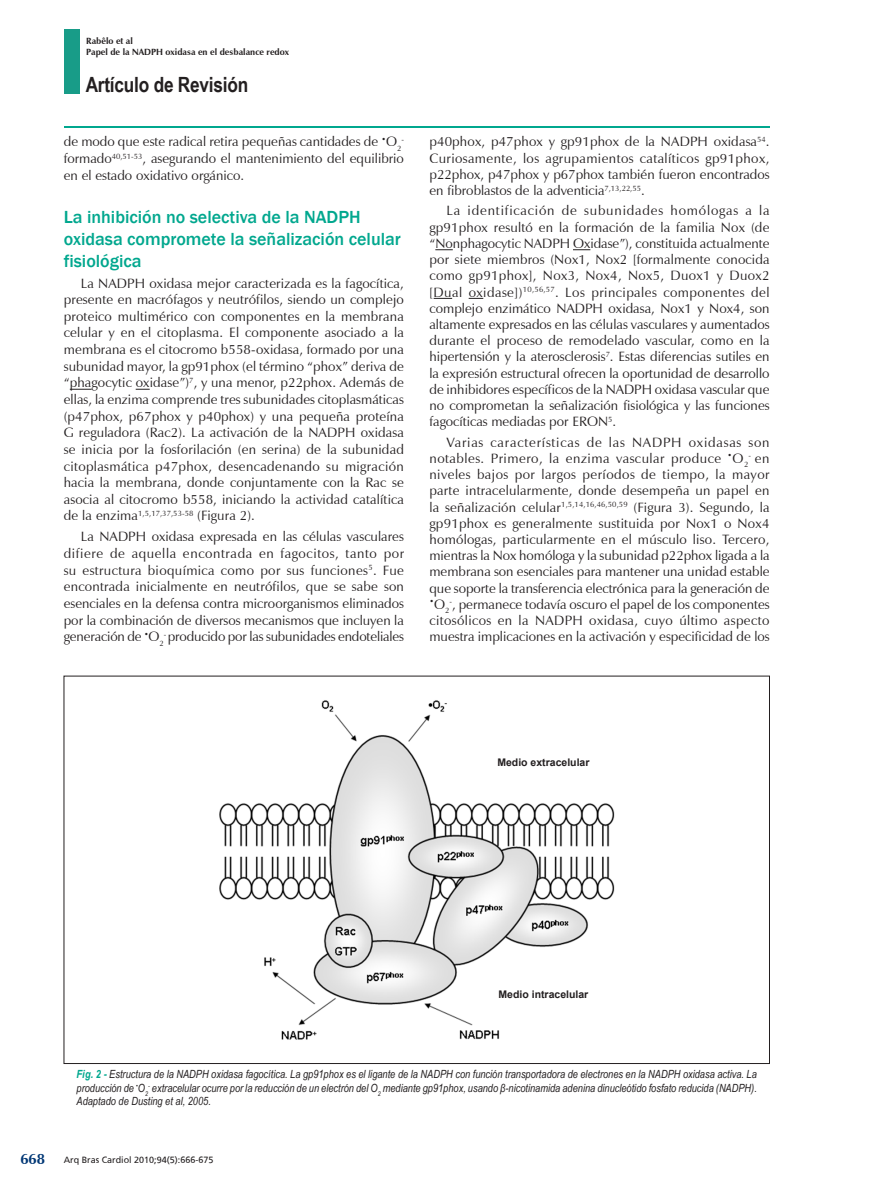
<style>
.page{position:relative;width:893px;height:1191px;background:#fff}
.page>*{position:absolute;margin:0;border:0;box-sizing:border-box;transform-origin:0 0}
.t1{font:700 21px "Arial Narrow";letter-spacing:-.01em;color:#231f20}
.Títulos__textos{font:500 18px/22px "Franklin Gothic";color:#00a78e}
.t2{font:700 15px "Zapf Humanist 601 BT";color:#013775}
.Texto{font:13.5px/16.2px "Zapf Humanist 601 BT";color:#231f20;text-align:justify}
._04_FIGURA_ref{font:italic 11.25px/13.5px "Arial Narrow";color:#231f20;text-align:justify}
._04_FIGURA_ref-2{font:700 10.5px "Arial";color:#231f20}
.t3{font:700 9px "Zapf Humanist 601 BT";color:#231f20}
.t4{font:9px "Frutiger";color:#231f20}
.Texto-2{font:7.8px "Zapf Humanist 601 BT";color:#231f20}
.s1{font-size:13.5px}
.s2{font-weight:700;color:#00a78e}
</style>
<div class="page">
<div style="left:64px;top:29px;width:16px;height:65px;background:#189c88"></div>
<hr style="left:64px;top:126px;width:706px;height:2px;background:#00a78e">
<svg style="left:70px;top:389px;width:22px;height:1px"></svg>
<svg style="left:136px;top:389px;width:14px;height:1px"></svg>
<svg style="left:435px;top:249px;width:18px;height:1px"></svg>
<svg style="left:573px;top:249px;width:17px;height:1px"></svg>
<svg style="left:434px;top:298px;width:18px;height:1px"></svg>
<svg style="left:469px;top:298px;width:14px;height:1px"></svg>
<img style="left:219px;top:700px;width:396px;height:340px">
<div style="left:480px;top:753px;width:126px;height:17px;background:#fff"></div>
<div style="left:480px;top:985px;width:126px;height:17px;background:#fff"></div>
<p class="t3" style="left:86px;top:36px;width:48px">Rabêlo et al</p>
<p class="t3" style="left:86px;top:47px;width:204px">Papel de la NADPH oxidasa en el desbalance redox</p>
<p class="t1" style="left:86px;top:68px;width:164px">Artículo de Revisión</p>
<p class="Texto" style="left:64px;top:134px;width:339px">de modo que este radical retira pequeñas cantidades de <sup>•</sup>O<sub>2</sub></p>
<p class="Texto-2" style="left:401px;top:134px;width:4px">-</p>
<p class="Texto" style="left:64px;top:150px;width:342px;line-height:16.6px">formado<sup>40,51-53</sup>, asegurando el mantenimiento del equilibrio en el estado oxidativo orgánico.</p>
<p class="Títulos__textos" style="left:64px;top:206px;width:339px">La inhibición no selectiva de la NADPH oxidasa compromete la señalización celular fisiológica</p>
<p class="Texto" style="left:64px;top:275px;width:342px;line-height:16.6px;text-indent:17px">La NADPH oxidasa mejor caracterizada es la fagocítica, presente en macrófagos y neutrófilos, siendo un complejo proteico multimérico con componentes en la membrana celular y en el citoplasma. El componente asociado a la membrana es el citocromo b558-oxidasa, formado por una subunidad mayor, la gp91phox (el término “phox” deriva de “phagocytic oxidase”)<sup>7</sup>, y una menor, p22phox. Además de ellas, la enzima comprende tres subunidades citoplasmáticas (p47phox, p67phox y p40phox) y una pequeña proteína G reguladora (Rac2). La activación de la NADPH oxidasa se inicia por la fosforilación (en serina) de la subunidad citoplasmática p47phox, desencadenando su migración hacia la membrana, donde conjuntamente con la Rac se asocia al citocromo b558, iniciando la actividad catalítica de la enzima<sup>1,5,17,37,53-58</sup> (Figura 2).</p>
<p class="Texto" style="left:64px;top:528px;width:342px;line-height:16.6px;text-indent:17px">La NADPH oxidasa expresada en las células vasculares difiere de aquella encontrada en fagocitos, tanto por su estructura bioquímica como por sus funciones<sup>5</sup>. Fue encontrada inicialmente en neutrófilos, que se sabe son esenciales en la defensa contra microorganismos eliminados por la combinación de diversos mecanismos que incluyen la generación de <sup>•</sup>O<sub>2</sub><sup>-</sup> producido por las subunidades endoteliales</p>
<p class="Texto" style="left:429px;top:134px;width:342px">p40phox, p47phox y gp91phox de la NADPH oxidasa<sup>54</sup>.<br>Curiosamente, los agrupamientos catalíticos gp91phox, p22phox, p47phox y p67phox también fueron encontrados en fibroblastos de la adventicia<sup>7,13,22,55</sup>.</p>
<p class="Texto" style="left:429px;top:203px;width:342px;text-indent:17px">La identificación de subunidades homólogas a la gp91phox resultó en la formación de la familia Nox (de “Nonphagocytic NADPH Oxidase”), constituida actualmente por siete miembros (Nox1, Nox2 [formalmente conocida como gp91phox], Nox3, Nox4, Nox5, Duox1 y Duox2 [Dual oxidase])<sup>10,56,57</sup>. Los principales componentes del complejo enzimático NADPH oxidasa, Nox1 y Nox4, son altamente expresados en las células vasculares y aumentados durante el proceso de remodelado vascular, como en la hipertensión y la aterosclerosis<sup>7</sup>. Estas diferencias sutiles en la expresión estructural ofrecen la oportunidad de desarrollo de inhibidores específicos de la NADPH oxidasa vascular que no comprometan la señalización fisiológica y las funciones fagocíticas mediadas por ERON<sup>5</sup>.</p>
<p class="Texto" style="left:429px;top:434px;width:342px;text-indent:17px">Varias características de las NADPH oxidasas son notables. Primero, la enzima vascular produce <sup>•</sup>O<sub>2</sub><sup>-</sup> en niveles bajos por largos períodos de tiempo, la mayor parte intracelularmente, donde desempeña un papel en la señalización celular<sup>1,5,14,16,46,50,59</sup> (Figura 3). Segundo, la gp91phox es generalmente sustituida por Nox1 o Nox4 homólogas, particularmente en el músculo liso. Tercero, mientras la Nox homóloga y la subunidad p22phox ligada a la membrana son esenciales para mantener una unidad estable que soporte la transferencia electrónica para la generación de</p>
<p class="Texto-2" style="left:429px;top:601px;width:21px">•<span class="s1">O</span>2</p>
<p class="Texto" style="left:429px;top:596px;width:342px;text-indent:20px"><sup>-</sup>, permanece todavía oscuro el papel de los componentes citosólicos en la NADPH oxidasa, cuyo último aspecto muestra implicaciones en la activación y especificidad de los</p>
<p class="_04_FIGURA_ref-2" style="left:497px;top:755px;width:94px">Medio extracelular</p>
<p class="_04_FIGURA_ref-2" style="left:498px;top:987px;width:91px">Medio intracelular</p>
<p class="t2" style="left:20px;top:1149px;width:26px">668</p>
<p class="_04_FIGURA_ref" style="left:77px;top:1067px;width:682px"><span class="s2">Fig. 2 -</span> Estructura de la NADPH oxidasa fagocítica. La gp91phox es el ligante de la NADPH con función transportadora de electrones en la NADPH oxidasa activa. La producción de <sup>•</sup>O<sub>2</sub><sup>-</sup> extracelular ocurre por la reducción de un electrón del O<sub>2</sub> mediante gp91phox, usando β-nicotinamida adenina dinucleótido fosfato reducida (NADPH).<br>Adaptado de Dusting et al, 2005.</p>
<p class="t4" style="left:64px;top:1154px;width:151px">Arq Bras Cardiol 2010;94(5):666-675</p>
</div>
